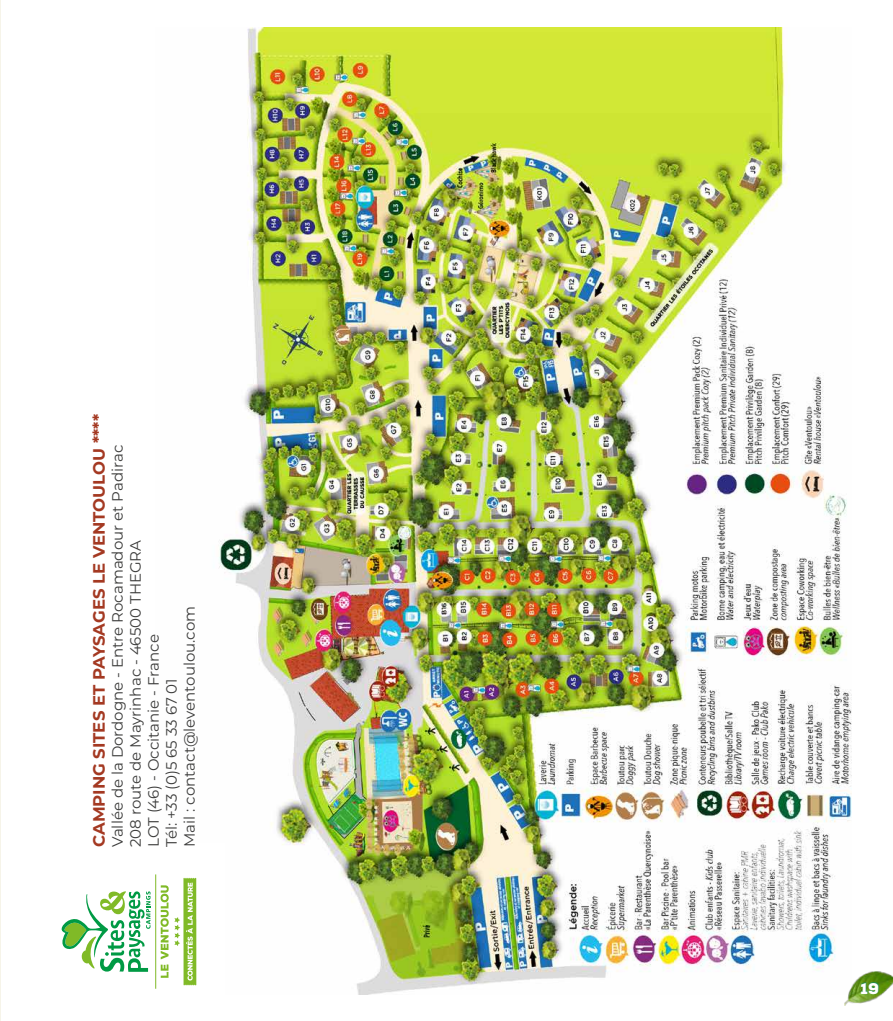
<style>
.page{position:relative;width:893px;height:1021px;background:#fff}
.page>*{position:absolute;margin:0;border:0;box-sizing:border-box;transform-origin:0 0}
.t1{font:700 16.5px "Montserrat";color:#a43922}
.t2{font:15px/18px "Montserrat";color:#3c3c3b}
.t3{font:900 15px "Nexa Rust Sans";color:#fff}
</style>
<div class="page">
<hr style="left:0;top:0;width:1px;height:1020px;background:#f6f4e9">
<img style="left:219px;top:28px;width:632px;height:966px">
<img style="left:843px;top:970px;width:50px;height:35px">
<svg style="left:860px;top:981px;width:19px;height:13px"></svg>
<div style="left:35px;top:842px;width:190px;height:178px;background:#fff"></div>
<hr style="left:155px;top:874px;width:1px;height:114px;background:#80ba27">
<svg style="left:61px;top:891px;width:90px;height:80px"></svg>
<svg style="left:161px;top:877px;width:35px;height:108px"></svg>
<p class="t1" style="left:90px;top:847px;width:434px;rotate:-90deg">CAMPING SITES ET PAYSAGES LE VENTOULOU ****</p>
<p class="t2" style="left:109px;top:847px;width:403px;rotate:-90deg">Vallée de la Dordogne - Entre Rocamadour et Padirac 208 route de Mayrinhac - 46500 THEGRA<br>LOT (46) - Occitanie - France<br>Tél: +33 (0)5 65 33 67 01<br>Mail : contact@leventoulou.com</p>
<p class="t3" style="left:861px;top:981px;width:20px">19</p>
</div>
